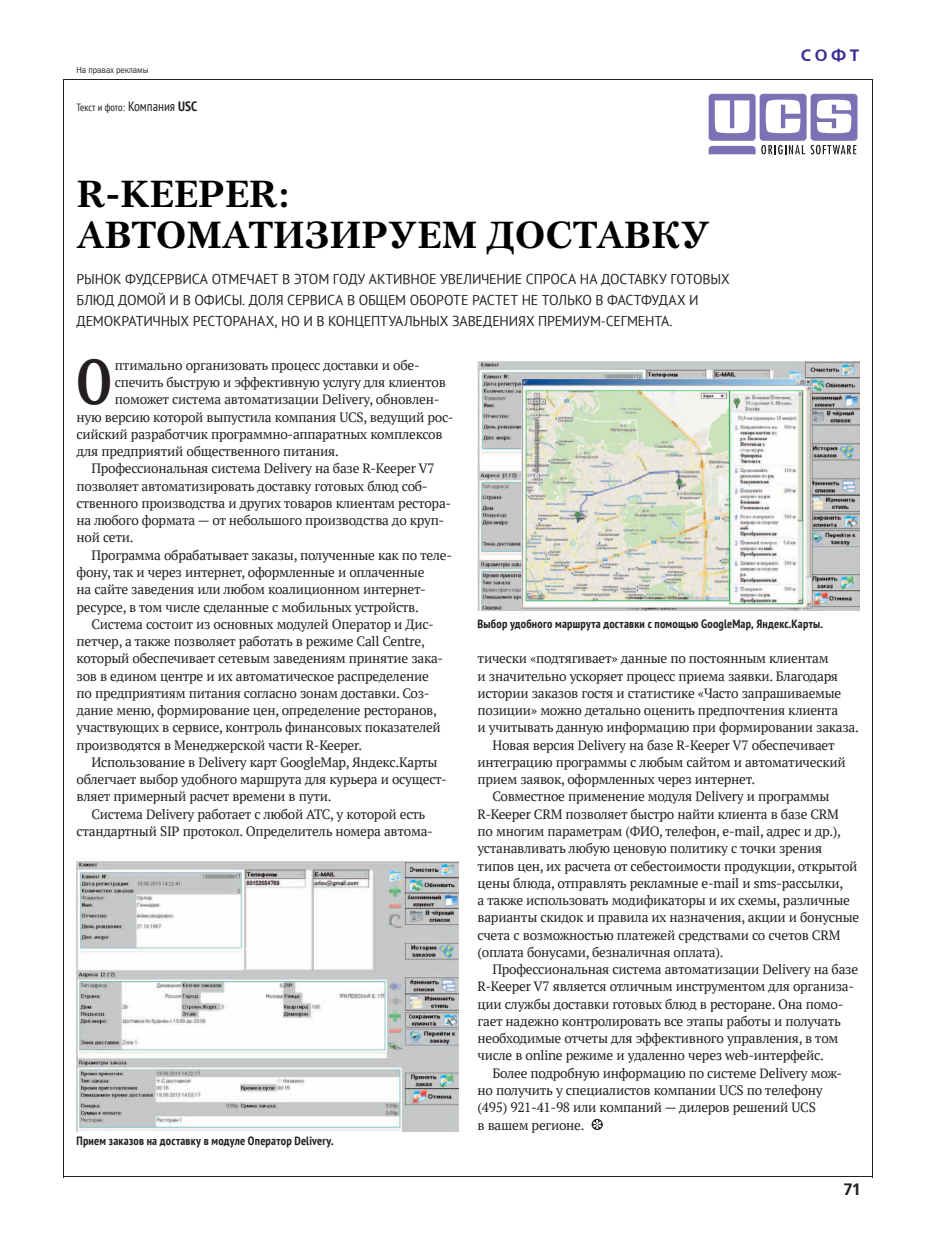
<style>
.page{position:relative;width:936px;height:1234px;background:#fff}
.page>*{position:absolute;margin:0;border:0;box-sizing:border-box;transform-origin:0 0}
.t1{font:700 62.85px "PT Serif";color:#231f20;scale:.75 1}
.t2{font:700 37.5px/40.5px "Petersburg C";color:#000}
.t3{font:700 16.5px "Free Set C";color:#3a2f92}
.t4{font:700 16.5px "Free Set C";color:#231f20}
.t5{font:14.25px/21px "PT Sans";letter-spacing:-.015em;color:#231f20}
.t6{font:13.5px "PT Serif";letter-spacing:-.02em;color:#231f20}
.t7{font:700 condensed 12px "PT Sans";letter-spacing:.02em;color:#231f20}
.t8{font:condensed 10.5px "PT Sans";letter-spacing:-.01em;color:#231f20}
.t9{font:9px "Franklin Gothic Book C";color:#231f20;scale:.89 1}
.s1{font-size:13.5px}
.s2{font-weight:700;font-size:13.5px}
</style>
<div class="page">
<svg style="left:591px;top:1118px;width:11px;height:11px"></svg>
<hr style="left:64px;top:79px;width:808px;height:1px;background:#231f20">
<hr style="left:64px;top:1176px;width:808px;height:1px;background:#231f20">
<hr style="left:63px;top:79px;width:1px;height:1097px;background:#231f20">
<hr style="left:871px;top:79px;width:1px;height:1097px;background:#231f20">
<img style="left:77px;top:861px;width:381px;height:269px">
<img style="left:477px;top:361px;width:382px;height:249px">
<svg style="left:708px;top:94px;width:149px;height:60px"></svg>
<p class="t9" style="left:77px;top:65px;width:82px">На правах рекламы</p>
<p class="t8" style="left:77px;top:100px;width:122px">Текст и фото: <span class="s1">Компания</span> <span class="s2">USC</span></p>
<h2 class="t2" style="left:77px;top:173px;width:635px">R-KEEPER:<br>АВТОМАТИЗИРУЕМ ДОСТАВКУ</h2>
<p class="t5" style="left:77px;top:268px;width:654px">РЫНОК ФУДСЕРВИСА ОТМЕЧАЕТ В ЭТОМ ГОДУ АКТИВНОЕ УВЕЛИЧЕНИЕ СПРОСА НА ДОСТАВКУ ГОТОВЫХ<br>БЛЮД ДОМОЙ И В ОФИСЫ. ДОЛЯ СЕРВИСА В ОБЩЕМ ОБОРОТЕ РАСТЕТ НЕ ТОЛЬКО В ФАСТФУДАХ И<br>ДЕМОКРАТИЧНЫХ РЕСТОРАНАХ, НО И В КОНЦЕПТУАЛЬНЫХ ЗАВЕДЕНИЯХ ПРЕМИУМ-СЕГМЕНТА.</p>
<p class="t3" style="left:800px;top:46px;width:60px">СОФТ</p>
<h1 class="t1" style="left:77px;top:340px;width:49px">О</h1>
<p class="t6" style="left:115px;top:356px;width:306px">птимально организовать процесс доставки и обе-</p>
<p class="t6" style="left:115px;top:373px;width:332px">спечить быструю и эффективную услугу для клиентов</p>
<p class="t6" style="left:115px;top:391px;width:326px">поможет система автоматизации Delivery, обновлен-</p>
<p class="t6" style="left:77px;top:408px;width:378px">ную версию которой выпустила компания UCS, ведущий рос-</p>
<p class="t6" style="left:77px;top:425px;width:367px">сийский разработчик программно-аппаратных комплексов</p>
<p class="t6" style="left:77px;top:442px;width:264px">для предприятий общественного питания.</p>
<p class="t6" style="left:91px;top:460px;width:345px">Профессиональная система Delivery на базе R-Keeper V7</p>
<p class="t6" style="left:77px;top:477px;width:352px">позволяет автоматизировать доставку готовых блюд соб-</p>
<p class="t6" style="left:77px;top:494px;width:376px">ственного производства и других товаров клиентам рестора-</p>
<p class="t6" style="left:77px;top:511px;width:369px">на любого формата — от небольшого производства до круп-</p>
<p class="t6" style="left:77px;top:529px;width:58px">ной сети.</p>
<p class="t6" style="left:91px;top:546px;width:362px">Программа обрабатывает заказы, полученные как по теле-</p>
<p class="t6" style="left:77px;top:563px;width:349px">фону, так и через интернет, оформленные и оплаченные</p>
<p class="t6" style="left:77px;top:580px;width:351px">на сайте заведения или любом коалиционном интернет-</p>
<p class="t6" style="left:77px;top:598px;width:344px">ресурсе, в том числе сделанные с мобильных устройств.</p>
<p class="t6" style="left:91px;top:615px;width:344px">Система состоит из основных модулей Оператор и Дис-</p>
<p class="t6" style="left:77px;top:632px;width:350px">петчер, а также позволяет работать в режиме Call Centre,</p>
<p class="t6" style="left:77px;top:649px;width:368px">который обеспечивает сетевым заведениям принятие зака-</p>
<p class="t6" style="left:77px;top:667px;width:354px">зов в едином центре и их автоматическое распределение</p>
<p class="t6" style="left:77px;top:684px;width:354px">по предприятиям питания согласно зонам доставки. Соз-</p>
<p class="t6" style="left:77px;top:701px;width:362px">дание меню, формирование цен, определение ресторанов,</p>
<p class="t6" style="left:77px;top:718px;width:366px">участвующих в сервисе, контроль финансовых показателей</p>
<p class="t6" style="left:77px;top:736px;width:287px">производятся в Менеджерской части R-Keeper.</p>
<p class="t6" style="left:91px;top:753px;width:348px">Использование в Delivery карт GoogleMap, Яндекс.Карты</p>
<p class="t6" style="left:77px;top:770px;width:372px">облегчает выбор удобного маршрута для курьера и осущест-</p>
<p class="t6" style="left:77px;top:787px;width:256px">вляет примерный расчет времени в пути.</p>
<p class="t6" style="left:91px;top:805px;width:335px">Система Delivery работает с любой АТС, у которой есть</p>
<p class="t6" style="left:77px;top:822px;width:358px">стандартный SIP протокол. Определитель номера автома-</p>
<p class="t7" style="left:77px;top:1132px;width:258px">Прием заказов на доставку в модуле Оператор Delivery.</p>
<p class="t7" style="left:477px;top:615px;width:347px">Выбор удобного маршрута доставки с помощью GoogleMap, Яндекс.Карты.</p>
<p class="t6" style="left:477px;top:649px;width:352px">тически «подтягивает» данные по постоянным клиентам</p>
<p class="t6" style="left:477px;top:667px;width:362px">и значительно ускоряет процесс приема заявки. Благодаря</p>
<p class="t6" style="left:477px;top:684px;width:365px">истории заказов гостя и статистике «Часто запрашиваемые</p>
<p class="t6" style="left:477px;top:701px;width:362px">позиции» можно детально оценить предпочтения клиента</p>
<p class="t6" style="left:477px;top:718px;width:383px">и учитывать данную информацию при формировании заказа.</p>
<p class="t6" style="left:492px;top:736px;width:344px">Новая версия Delivery на базе R-Keeper V7 обеспечивает</p>
<p class="t6" style="left:477px;top:753px;width:369px">интеграцию программы с любым сайтом и автоматический</p>
<p class="t6" style="left:477px;top:770px;width:279px">прием заявок, оформленных через интернет.</p>
<p class="t6" style="left:492px;top:787px;width:338px">Совместное применение модуля Delivery и программы</p>
<p class="t6" style="left:477px;top:805px;width:363px">R-Keeper CRM позволяет быстро найти клиента в базе CRM</p>
<p class="t6" style="left:477px;top:822px;width:365px">по многим параметрам (ФИО, телефон, e-mail, адрес и др.),</p>
<p class="t6" style="left:477px;top:839px;width:346px">устанавливать любую ценовую политику с точки зрения</p>
<p class="t6" style="left:477px;top:856px;width:381px">типов цен, их расчета от себестоимости продукции, открытой</p>
<p class="t6" style="left:477px;top:874px;width:367px">цены блюда, отправлять рекламные e-mail и sms-рассылки,</p>
<p class="t6" style="left:477px;top:891px;width:374px">а также использовать модификаторы и их схемы, различные</p>
<p class="t6" style="left:477px;top:908px;width:383px">варианты скидок и правила их назначения, акции и бонусные</p>
<p class="t6" style="left:477px;top:925px;width:364px">счета с возможностью платежей средствами со счетов CRM</p>
<p class="t6" style="left:477px;top:943px;width:247px">(оплата бонусами, безналичная оплата).</p>
<p class="t6" style="left:492px;top:960px;width:367px">Профессиональная система автоматизации Delivery на базе</p>
<p class="t6" style="left:477px;top:977px;width:378px">R-Keeper V7 является отличным инструментом для организа-</p>
<p class="t6" style="left:477px;top:994px;width:367px">ции службы доставки готовых блюд в ресторане. Она помо-</p>
<p class="t6" style="left:477px;top:1012px;width:365px">гает надежно контролировать все этапы работы и получать</p>
<p class="t6" style="left:477px;top:1029px;width:362px">необходимые отчеты для эффективного управления, в том</p>
<p class="t6" style="left:477px;top:1046px;width:348px">числе в online режиме и удаленно через web-интерфейс.</p>
<p class="t6" style="left:492px;top:1063px;width:351px">Более подробную информацию по системе Delivery мож-</p>
<p class="t6" style="left:477px;top:1081px;width:346px">но получить у специалистов компании UCS по телефону</p>
<p class="t6" style="left:477px;top:1098px;width:340px">(495) 921-41-98 или компаний — дилеров решений UCS</p>
<p class="t6" style="left:477px;top:1115px;width:108px">в вашем регионе.</p>
<p class="t4" style="left:843px;top:1179px;width:17px">71</p>
</div>
